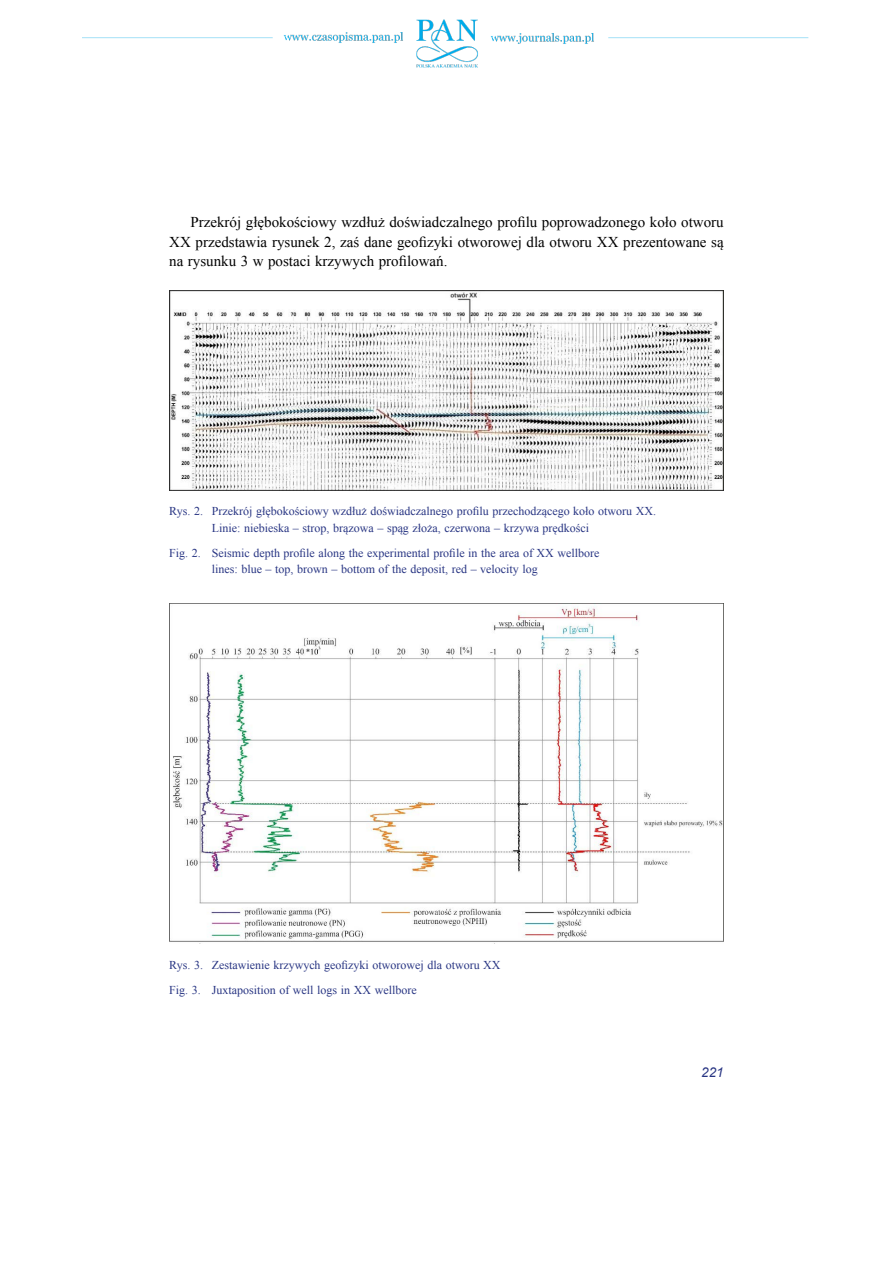
<style>
.page{position:relative;width:893px;height:1263px;background:#fff}
.page>*{position:absolute;margin:0;border:0;box-sizing:border-box;transform-origin:0 0}
.t1{font:15px/19.5px "Times New Roman";color:#000;text-align:justify}
.t2{font:italic 13.5px "Arial";color:#283583}
.t3{font:12px/16.5px "Times New Roman";color:#283583}
</style>
<div class="page">
<img style="left:82px;top:19px;width:727px;height:49px">
<img style="left:169px;top:290px;width:555px;height:201px">
<img style="left:169px;top:604px;width:555px;height:340px">
<p class="t1" style="left:169px;top:212px;width:556px;text-indent:21px">Przekrój głębokościowy wzdłuż doświadczalnego profilu poprowadzonego koło otworu XX przedstawia rysunek 2, zaś dane geofizyki otworowej dla otworu XX prezentowane są na rysunku 3 w postaci krzywych profilowań.</p>
<p class="t3" style="left:212px;top:503px;width:446px;text-indent:-43px">Rys. 2. Przekrój głębokościowy wzdłuż doświadczalnego profilu przechodzącego koło otworu XX.<br>Linie: niebieska – strop, brązowa – spąg złoża, czerwona – krzywa prędkości</p>
<p class="t3" style="left:212px;top:544px;width:389px;text-indent:-43px">Fig. 2. Seismic depth profile along the experimental profile in the area of XX wellbore lines: blue – top, brown – bottom of the deposit, red – velocity log</p>
<p class="t3" style="left:169px;top:952px;width:333px;line-height:25px">Rys. 3. Zestawienie krzywych geofizyki otworowej dla otworu XX<br>Fig. 3. Juxtaposition of well logs in XX wellbore</p>
<p class="t2" style="left:701px;top:1064px;width:24px">221</p>
</div>
